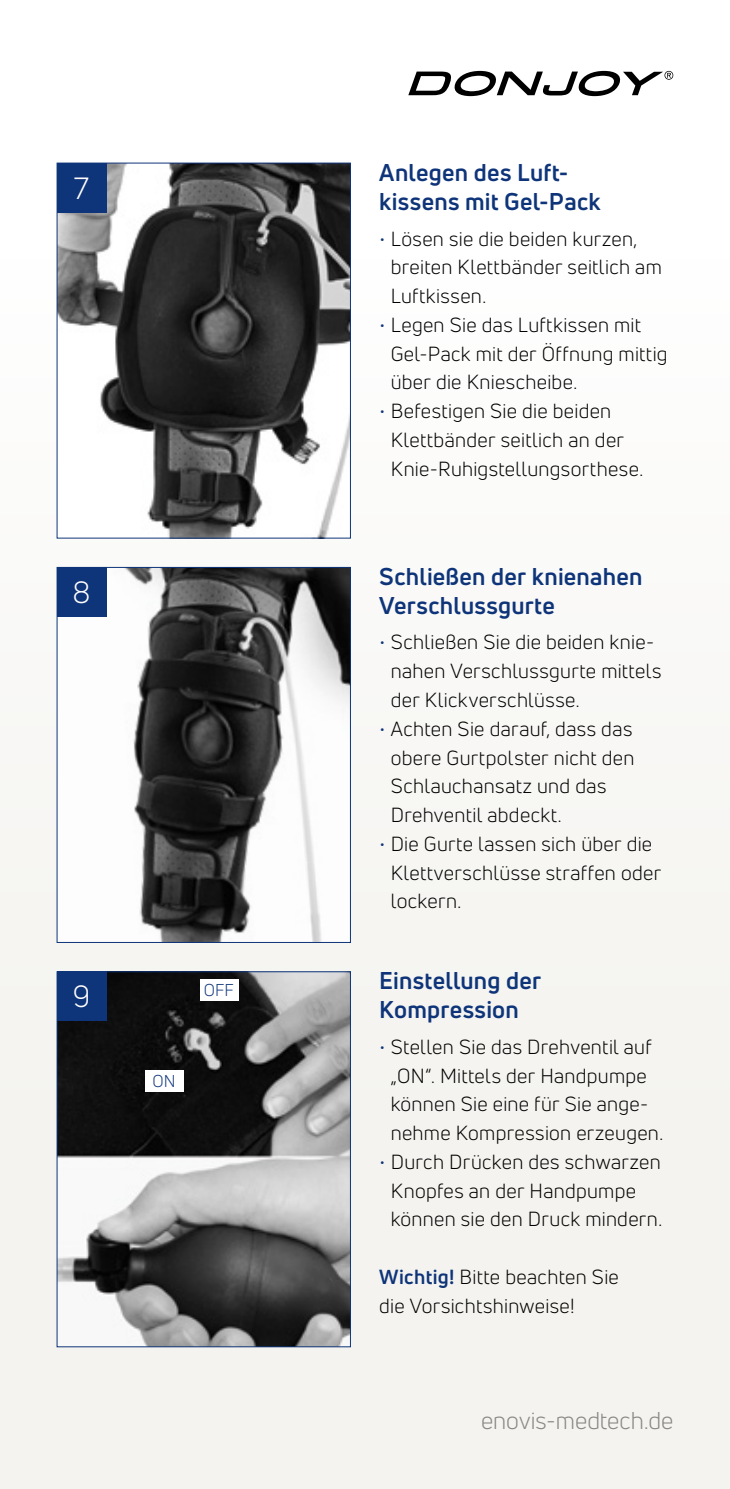
<style>
.page{position:relative;width:730px;height:1489px;background:#fff}
.page>*{position:absolute;margin:0;border:0;box-sizing:border-box;transform-origin:0 0}
.t1{font:30px "Uni Neue";color:#fff}
.t2{font:700 23.75px/28.8px "Uni Neue";letter-spacing:.01em;color:#0e3479}
.t3{font:23.75px "Uni Neue";color:#878786}
.t4{font:20px/28.8px "Uni Neue";letter-spacing:.015em;color:#000}
.t5{font:16.75px "Uni Neue";color:#0e3479}
.s1{color:#0e3479}
.s2{font-weight:700;color:#0e3479}
</style>
<div class="page">
<div style="left:0;top:259px;width:730px;height:1229px;background:#f4f3ef"></div>
<img style="left:59px;top:165px;width:290px;height:371px">
<div style="left:57px;top:163px;width:294px;height:375px;border:1px solid #0e3479"></div>
<div style="left:57px;top:163px;width:49px;height:50px;background:#0e3479"></div>
<img style="left:59px;top:569px;width:290px;height:371px">
<div style="left:57px;top:567px;width:294px;height:375px;border:1px solid #0e3479"></div>
<div style="left:57px;top:567px;width:49px;height:49px;background:#0e3479"></div>
<img style="left:59px;top:973px;width:290px;height:371px">
<div style="left:57px;top:971px;width:294px;height:375px;border:1px solid #0e3479"></div>
<div style="left:57px;top:971px;width:49px;height:49px;background:#0e3479"></div>
<div style="left:200px;top:979px;width:39px;height:21px;background:#fff"></div>
<div style="left:145px;top:1069px;width:39px;height:22px;background:#fff"></div>
<svg style="left:408px;top:71px;width:265px;height:25px"></svg>
<h1 class="t1" style="left:74px;top:170px;width:17px">71</h1>
<h1 class="t1" style="left:72px;top:574px;width:20px">8</h1>
<h1 class="t1" style="left:73px;top:978px;width:19px">9</h1>
<p class="t5" style="left:204px;top:980px;width:31px">OFF</p>
<p class="t5" style="left:153px;top:1070px;width:25px">ON</p>
<p class="t2" style="left:379px;top:158px;width:223px">Anlegen des Luft&shy;kissens mit Gel-Pack</p>
<p class="t4" style="left:391px;top:224px;width:273px;text-indent:-12px"><span class="s1">•</span> Lösen sie die beiden kurzen, breiten Klettbänder seitlich am<br>Luftkissen.</p>
<p class="t4" style="left:391px;top:310px;width:278px;text-indent:-12px"><span class="s1">•</span> Legen Sie das Luftkissen mit<br>Gel-Pack mit der Öffnung mittig über die Kniescheibe.</p>
<p class="t4" style="left:391px;top:396px;width:254px;text-indent:-12px"><span class="s1">•</span> Befestigen Sie die beiden<br>Klettbänder seitlich an der<br>Knie-Ruhigstellungsorthese.</p>
<p class="t2" style="left:379px;top:561px;width:265px">Schließen der knienahen<br>Verschlussgurte</p>
<p class="t4" style="left:391px;top:628px;width:272px;text-indent:-12px"><span class="s1">•</span> Schließen Sie die beiden knie&shy;nahen Verschlussgurte mittels der Klickverschlüsse.</p>
<p class="t4" style="left:391px;top:714px;width:245px;text-indent:-12px"><span class="s1">•</span> Achten Sie darauf, dass das obere Gurtpolster nicht den<br>Schlauchansatz und das<br>Drehventil abdeckt.</p>
<p class="t4" style="left:391px;top:829px;width:272px;text-indent:-12px"><span class="s1">•</span> Die Gurte lassen sich über die<br>Klettverschlüsse straffen oder lockern.</p>
<p class="t2" style="left:379px;top:965px;width:163px">Einstellung der<br>Kompression</p>
<p class="t4" style="left:379px;top:1032px;width:285px;text-align:center"><span class="s1">•</span> Stellen Sie das Drehventil auf „ON“. Mittels der Handpumpe können Sie eine für Sie ange&shy;nehme Kompression erzeugen.</p>
<p class="t4" style="left:391px;top:1147px;width:273px;text-indent:-12px"><span class="s1">•</span> Durch Drücken des schwarzen<br>Knopfes an der Handpumpe können sie den Druck mindern.</p>
<p class="t4" style="left:379px;top:1262px;width:241px"><span class="s2">Wichtig!</span> Bitte beachten Sie die Vorsichtshinweise!</p>
<p class="t3" style="left:481px;top:1405px;width:194px">enovis-medtech.de</p>
</div>
